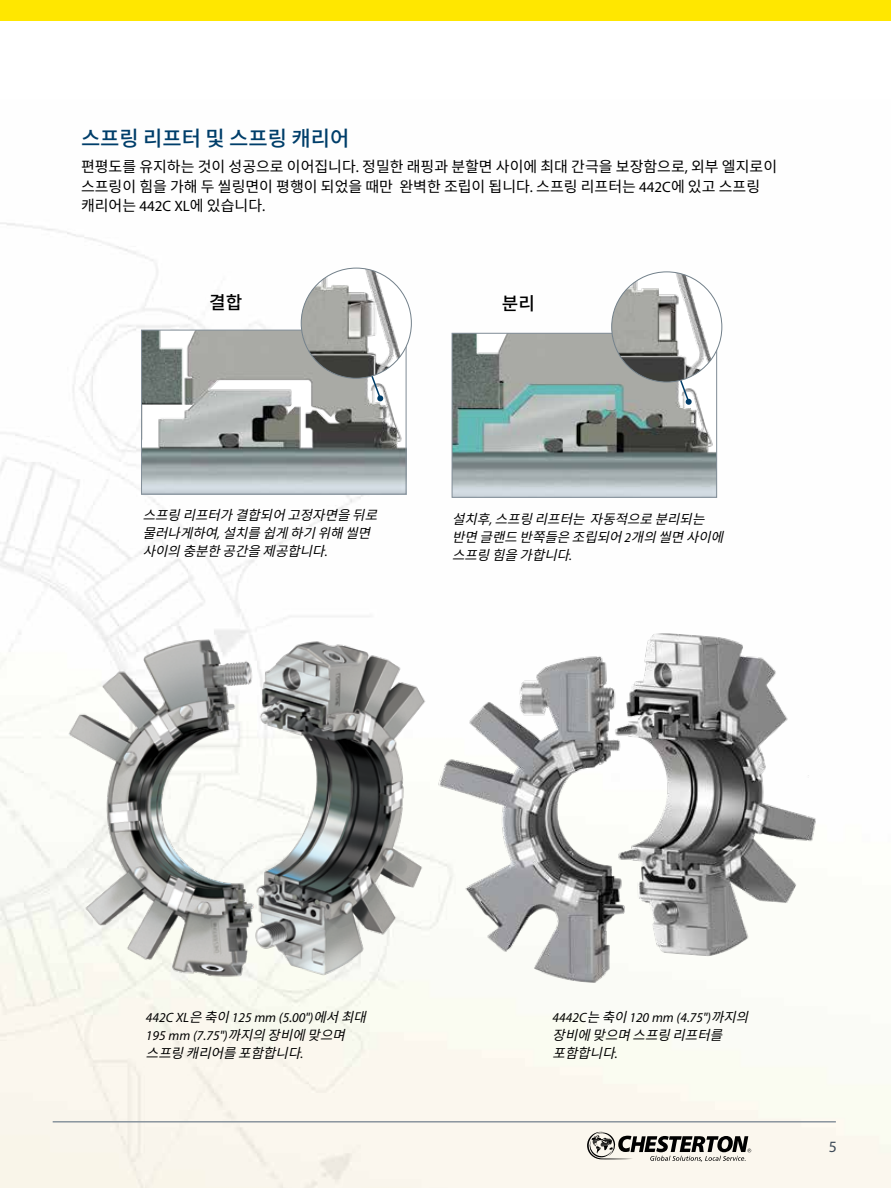
<style>
.page{position:relative;width:891px;height:1188px;background:#fff}
.page>*{position:absolute;margin:0;border:0;box-sizing:border-box;transform-origin:0 0}
.t1{font:500 21px "Noto Sans CJ Kkr";color:#003e6a}
.t2{font:500 18px "Noto Sans CJ Kkr";color:#000}
.t3{font:15.75px "Myriad Pro";color:#3d4a57}
.t4{font:15px/19.5px "Noto Sans CJ Kkr";color:#000}
.t5{font:italic 13.5px/18px "Noto Sans CJ Kkr";color:#000}
.t6{font:italic 13.5px/18px "Myriad Pro";color:#000}
.s1{font-family:"Myriad Pro"}
.s2{font-family:"Noto Sans CJ Kkr"}
</style>
<div class="page">
<div style="left:0;top:0;width:891px;height:21px;background:#ffe700"></div>
<svg style="left:587px;top:1131px;width:164px;height:31px;background:#aaa8a2"></svg>
<hr style="left:53px;top:1121px;width:783px;height:2px;background:#89949e">
<img style="left:143px;top:332px;width:262px;height:161px">
<div style="left:141px;top:330px;width:266px;height:165px;border:1px solid #838f99"></div>
<svg style="left:361px;top:371px;width:23px;height:31px"></svg>
<img style="left:301px;top:268px;width:110px;height:110px;border-radius:55px">
<img style="left:454px;top:335px;width:261px;height:161px">
<div style="left:452px;top:333px;width:265px;height:165px;border:1px solid #838f99"></div>
<svg style="left:669px;top:376px;width:23px;height:29px"></svg>
<img style="left:612px;top:272px;width:110px;height:110px;border-radius:55px">
<img style="left:431px;top:633px;width:401px;height:363px">
<img style="left:61px;top:622px;width:386px;height:357px">
<h1 class="t1" style="left:81px;top:127px;width:270px">스프링 리프터 및 스프링 캐리어</h1>
<p class="t4" style="left:81px;top:158px;width:698px">편평도를 유지하는 것이 성공으로 이어집니다<span class="s1">.</span> 정밀한 래핑과 분할면 사이에 최대 간극을 보장함으로<span class="s1">,</span> 외부 엘지로이 스프링이 힘을 가해 두 씰링면이 평행이 되었을 때만 완벽한 조립이 됩니다<span class="s1">.</span> 스프링 리프터는 <span class="s1">442C</span>에 있고 스프링 캐리어는 <span class="s1">442C XL</span>에 있습니다<span class="s1">.</span></p>
<h2 class="t2" style="left:209px;top:292px;width:35px">결합</h2>
<h2 class="t2" style="left:502px;top:293px;width:35px">분리</h2>
<p class="t5" style="left:143px;top:507px;width:244px">스프링 리프터가 결합되어 고정자면을 뒤로 물러나게하여<span class="s1">,</span> 설치를 쉽게 하기 위해 씰면 사이의 충분한 공간을 제공합니다<span class="s1">.</span></p>
<p class="t5" style="left:452px;top:510px;width:281px">설치후<span class="s1">,</span> 스프링 리프터는자동적으로 분리되는 반면 글랜드 반쪽들은 조립되어<span class="s1">2</span> 개의 씰면 사이에 스프링 힘을 가합니다<span class="s1">.</span></p>
<p class="t6" style="left:146px;top:1008px;width:230px">442C XL<span class="s2">은축이</span>125 mm (5.00")<span class="s2">에서최대<br></span>195 mm (7.75")<span class="s2">까지의장비에맞으며</span></p>
<p class="t5" style="left:146px;top:1044px;width:164px">스프링 캐리어를 포함합니다<span class="s1">.</span></p>
<p class="t6" style="left:553px;top:1009px;width:205px">4442C<span class="s2">는축이</span>120 mm (4.75")<span class="s2">까지의</span></p>
<p class="t5" style="left:553px;top:1027px;width:179px">장비에 맞으며 스프링 리프터를 포함합니다<span class="s1">.</span></p>
<p class="t3" style="left:829px;top:1137px;width:10px">5</p>
</div>
